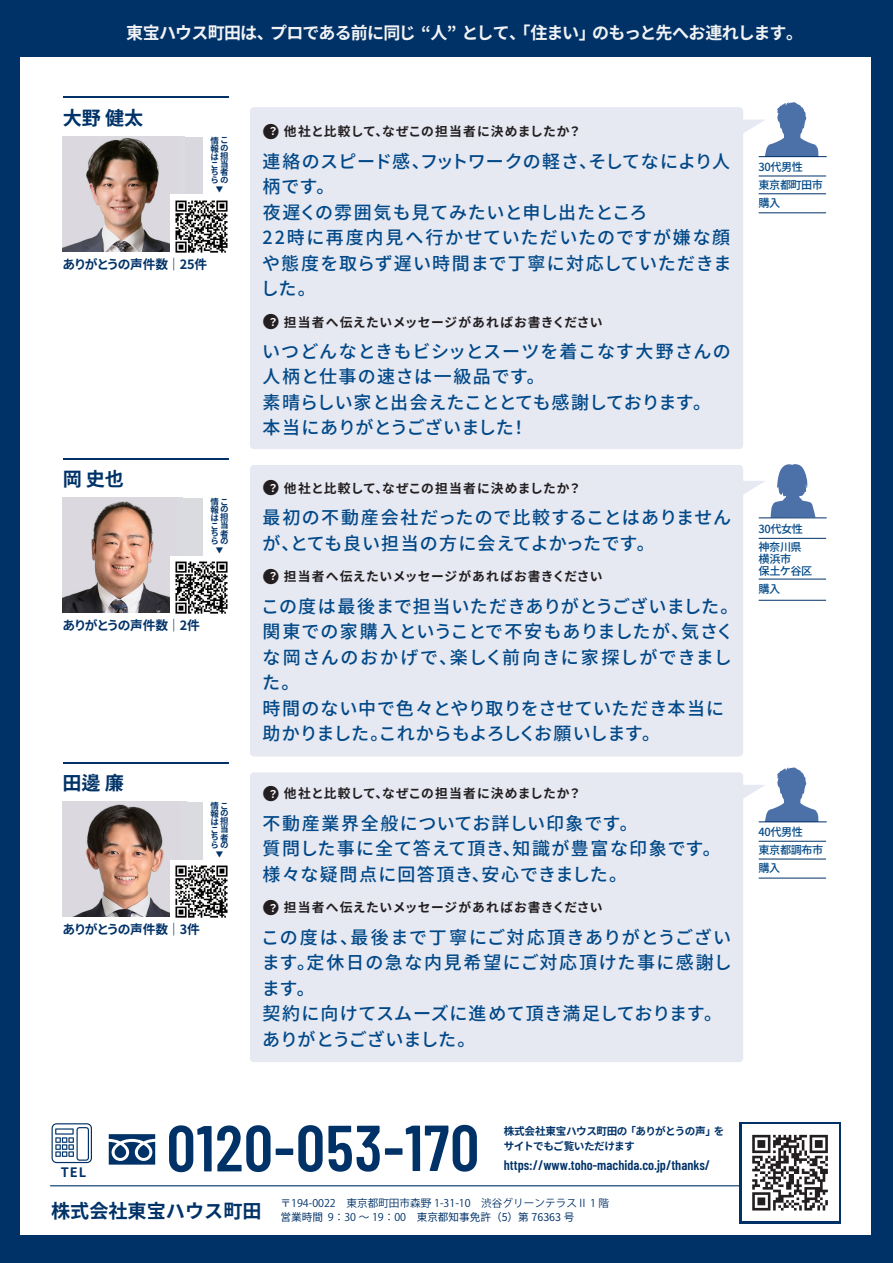
<style>
.page{position:relative;width:893px;height:1263px;background:#003268}
.page>*{position:absolute;margin:0;border:0;box-sizing:border-box;transform-origin:0 0}
.t1{font:600 64.8px "Barlow Condensed";letter-spacing:.01em;color:#003268}
.t2{font:700 19.2px "Noto Sans CJ Kjp";letter-spacing:-.005em;color:#003268}
.t3{font:500 18px/25.5px "Noto Sans CJ Kjp";letter-spacing:.045em;color:#004887}
.t4{font:700 16.95px "Noto Sans CJ Kjp";letter-spacing:-.05em;color:#f2f3f4}
.t5{font:600 13.8px "Barlow Condensed";color:#003268}
.t6{font:700 13.05px "Noto Sans CJ Kjp";color:#003268}
.t7{font:700 12.75px "Noto Sans CJ Kjp";letter-spacing:.055em;color:#231f20}
.t8{font:700 12.75px "Noto Sans CJ Kjp";letter-spacing:-.085em;color:#003268}
.t9{font:700 12.75px "Noto Sans CJ Kjp";letter-spacing:-.055em;color:#003268}
.t10{font:500 11.1px/18px "Noto Sans CJ Kjp";letter-spacing:-.04em;color:#004887}
.t11{font:10.65px "Noto Sans CJ Kjp";color:#003268}
.t12{font:10.65px "Koz Go Pr 6 N";color:#003268}
.t13{font:700 10.65px/14.9px "Noto Sans CJ Kjp";letter-spacing:-.045em;color:#003268}
.t14{font:700 8.55px/7.8px "Noto Sans CJ Kjp";color:#003268}
.t15{font:700 7.5px "Noto Sans CJ Kjp";color:#003268}
.s1{font-size:16.95px}
.s2{font-size:10.65px;color:#fff}
.s3{font-family:"Koz Go Pr 6 N"}
</style>
<div class="page">
<div style="left:20px;top:57px;width:850px;height:1177px;background:#fff"></div>
<div style="left:250px;top:772px;width:493px;height:290px;background:#e6e8f2;border-radius:4px"></div>
<div style="left:250px;top:465px;width:493px;height:291px;background:#e6e8f2;border-radius:4px"></div>
<div style="left:250px;top:107px;width:493px;height:342px;background:#e6e8f2;border-radius:4px"></div>
<div style="left:63px;top:137px;width:140px;height:114px;background:#d9d8de"></div>
<img style="left:63px;top:138px;width:107px;height:113px">
<div style="left:170px;top:194px;width:59px;height:61px;background:#fff"></div>
<img style="left:175px;top:200px;width:53px;height:53px">
<hr style="left:63px;top:97px;width:166px;height:1px;background:#003268">
<hr style="left:50px;top:1185px;width:753px;height:1px;background:#003268">
<svg style="left:109px;top:1134px;width:46px;height:30px"></svg>
<svg style="left:52px;top:1123px;width:40px;height:40px"></svg>
<div style="left:739px;top:1122px;width:102px;height:101px;background:linear-gradient(to bottom,#003268,#003268)"></div>
<div style="left:742px;top:1124px;width:96px;height:97px;background:#fff"></div>
<svg style="left:752px;top:1135px;width:76px;height:75px"></svg>
<div style="left:63px;top:498px;width:140px;height:115px;background:#dadbdf"></div>
<img style="left:63px;top:501px;width:107px;height:112px">
<img style="left:171px;top:556px;width:57px;height:58px">
<hr style="left:63px;top:458px;width:166px;height:1px;background:#003268">
<svg style="left:743px;top:464px;width:75px;height:54px"></svg>
<hr style="left:759px;top:518px;width:68px;height:1px;background:#003268">
<hr style="left:759px;top:538px;width:67px;height:1px;background:#003268">
<hr style="left:759px;top:579px;width:67px;height:1px;background:#003268">
<hr style="left:759px;top:600px;width:67px;height:1px;background:#003268">
<div style="left:63px;top:802px;width:140px;height:115px;background:#dadbdf"></div>
<img style="left:72px;top:804px;width:98px;height:113px">
<img style="left:171px;top:860px;width:57px;height:58px">
<hr style="left:63px;top:762px;width:166px;height:1px;background:#003268">
<svg style="left:743px;top:102px;width:76px;height:54px"></svg>
<hr style="left:759px;top:156px;width:68px;height:1px;background:#003268">
<hr style="left:759px;top:176px;width:67px;height:1px;background:#003268">
<hr style="left:759px;top:193px;width:67px;height:1px;background:#003268">
<hr style="left:759px;top:212px;width:67px;height:1px;background:#003268">
<svg style="left:740px;top:767px;width:79px;height:54px"></svg>
<hr style="left:759px;top:821px;width:68px;height:1px;background:#003268">
<hr style="left:759px;top:841px;width:67px;height:1px;background:#003268">
<hr style="left:759px;top:859px;width:67px;height:1px;background:#003268">
<hr style="left:759px;top:878px;width:67px;height:1px;background:#003268">
<p class="t4" style="left:126px;top:24px;width:678px">東宝ハウス町田は、プロである前に同じ “人” として、「住まい」のもっと先へお連れします。</p>
<p class="t2" style="left:63px;top:107px;width:82px">大野 健太</p>
<p class="t14" style="left:211px;top:137px;width:19px">情こ報は<br>こ当ち者らの</p>
<p class="t14" style="left:220px;top:144px;width:10px">の担</p>
<p class="t15" style="left:216px;top:185px;width:9px">▼</p>
<p class="t9" style="left:63px;top:257px;width:146px">ありがとうの声件数｜25件</p>
<p class="t2" style="left:63px;top:468px;width:63px">岡 史也</p>
<p class="t14" style="left:211px;top:498px;width:19px">情こ報は<br>こ当ち者らの</p>
<p class="t14" style="left:220px;top:505px;width:10px">の担</p>
<p class="t15" style="left:216px;top:546px;width:9px">▼</p>
<p class="t8" style="left:63px;top:618px;width:139px">ありがとうの声件数｜2件</p>
<p class="t2" style="left:63px;top:772px;width:63px">田邊 廉</p>
<p class="t14" style="left:211px;top:802px;width:19px">情こ報は<br>こ当ち者らの</p>
<p class="t14" style="left:220px;top:809px;width:10px">の担</p>
<p class="t15" style="left:216px;top:850px;width:9px">▼</p>
<p class="t8" style="left:63px;top:922px;width:139px">ありがとうの声件数｜3件</p>
<p class="t7" style="left:263px;top:124px;width:320px"><span class="s1">●</span><span class="s2">？</span> 他社と比較して、なぜこの担当者に決めましたか？</p>
<p class="t3" style="left:261px;top:149px;width:472px">連絡のスピード感、フットワークの軽さ、そしてなにより人柄です。<br>夜遅くの雰囲気も見てみたいと申し出たところ<br>22時に再度内見へ行かせていただいたのですが嫌な顔や態度を取らず遅い時間まで丁寧に対応していただきました。</p>
<p class="t7" style="left:263px;top:315px;width:341px"><span class="s1">●</span><span class="s2">？</span> 担当者へ伝えたいメッセージがあればお書きください</p>
<p class="t3" style="left:262px;top:339px;width:470px">いつどんなときもビシッとスーツを着こなす大野さんの人柄と仕事の速さは一級品です。<br>素晴らしい家と出会えたこととても感謝しております。本当にありがとうございました！</p>
<p class="t7" style="left:263px;top:481px;width:320px"><span class="s1">●</span><span class="s2">？</span> 他社と比較して、なぜこの担当者に決めましたか？</p>
<p class="t3" style="left:263px;top:505px;width:470px">最初の不動産会社だったので比較することはありませんが、とても良い担当の方に会えてよかったです。</p>
<p class="t7" style="left:263px;top:569px;width:341px"><span class="s1">●</span><span class="s2">？</span> 担当者へ伝えたいメッセージがあればお書きください</p>
<p class="t3" style="left:261px;top:594px;width:479px">この度は最後まで担当いただきありがとうございました。関東での家購入ということで不安もありましたが、気さくな岡さんのおかげで、楽しく前向きに家探しができました。<br>時間のない中で色々とやり取りをさせていただき本当に助かりました。これからもよろしくお願いします。</p>
<p class="t7" style="left:263px;top:786px;width:320px"><span class="s1">●</span><span class="s2">？</span> 他社と比較して、なぜこの担当者に決めましたか？</p>
<p class="t3" style="left:263px;top:811px;width:460px">不動産業界全般についてお詳しい印象です。<br>質問した事に全て答えて頂き、知識が豊富な印象です。様々な疑問点に回答頂き、安心できました。</p>
<p class="t7" style="left:263px;top:900px;width:341px"><span class="s1">●</span><span class="s2">？</span> 担当者へ伝えたいメッセージがあればお書きください</p>
<p class="t3" style="left:261px;top:925px;width:472px">この度は、最後まで丁寧にご対応頂きありがとうございます。定休日の急な内見希望にご対応頂けた事に感謝します。<br>契約に向けてスムーズに進めて頂き満足しております。ありがとうございました。</p>
<p class="t10" style="left:759px;top:158px;width:66px">30代男性<br>東京都町田市購入</p>
<p class="t10" style="left:759px;top:520px;width:46px">30代女性神奈川県</p>
<p class="t10" style="left:759px;top:553px;width:55px;line-height:12px">横浜市<br>保土ケ谷区</p>
<p class="t10" style="left:759px;top:580px;width:23px">購入</p>
<p class="t10" style="left:759px;top:823px;width:66px">40代男性<br>東京都調布市購入</p>
<p class="t6" style="left:61px;top:1165px;width:27px">TEL</p>
<h1 class="t1" style="left:167px;top:1102px;width:314px">0120-053-170</h1>
<p class="t13" style="left:504px;top:1124px;width:222px">株式会社東宝ハウス町田の「ありがとうの声」をサイトでもご覧いただけます</p>
<p class="t5" style="left:504px;top:1155px;width:208px">https://www.toho-machida.co.jp/thanks/</p>
<p class="t12" style="left:281px;top:1197px;width:330px">〒194-0022　東京都町田市森野 1-31-10　渋谷グリーンテラスⅡ 1 階</p>
<p class="t11" style="left:51px;top:1211px;width:525px"><sup>株式会社東宝ハウス町田</sup> 営業時間 <span class="s3">9：30 ～ 19：00　</span>東京都知事免許（5）第 76363 号</p>
</div>
